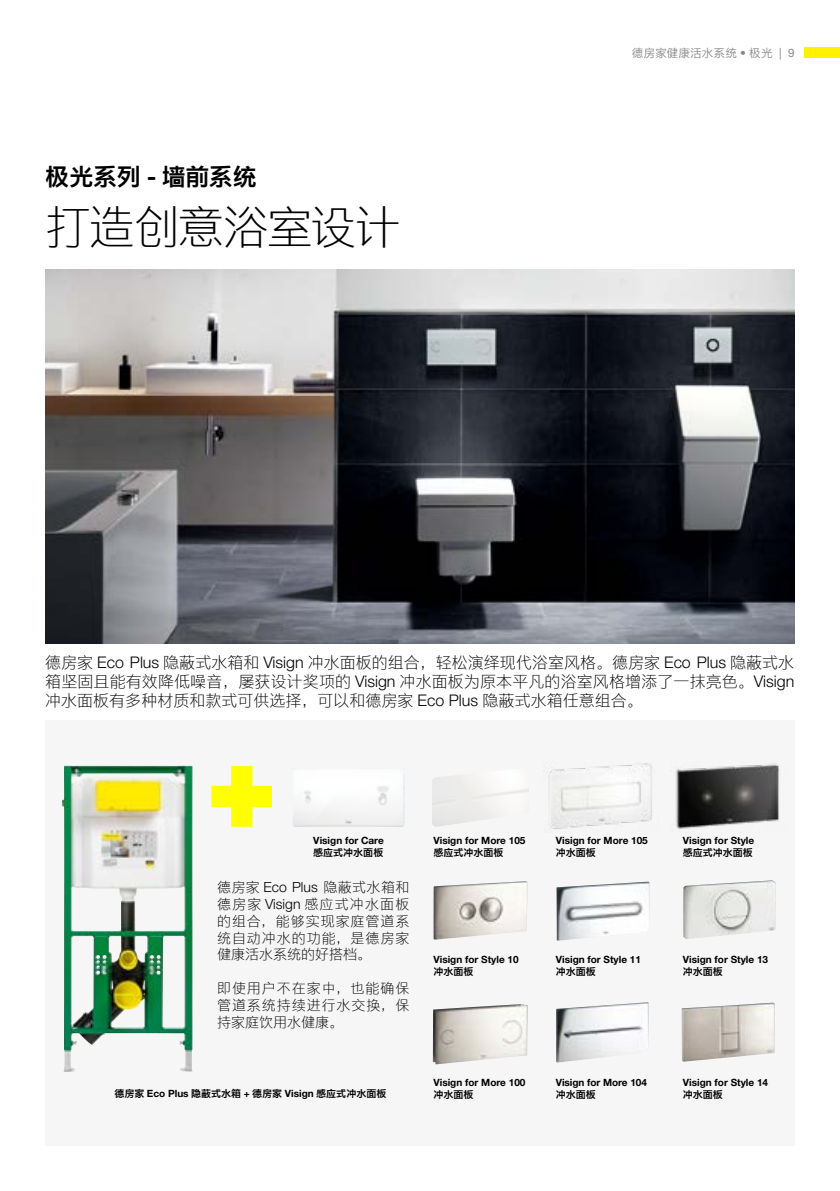
<style>
.page{position:relative;width:840px;height:1191px;background:#fff}
.page>*{position:absolute;margin:0;border:0;box-sizing:border-box;transform-origin:0 0}
.t1{font:46px "M Ying Hei PRC W3";letter-spacing:-.045em;color:#000}
.t2{font:24px "M Ying Hei PRC W7";letter-spacing:-.01em;color:#000}
.t3{font:16px/19.2px "M Ying Hei PRC W3";color:#000;text-align:justify}
.t4{font:14px/16.8px "M Ying Hei PRC W3";letter-spacing:.065em;color:#000;text-align:justify}
.t5{font:11.6px "M Ying Hei PRC W4";letter-spacing:.01em;color:#898989}
.t6{font:10px/12px "M Ying Hei PRC W7";color:#000}
</style>
<div class="page">
<div style="left:45px;top:720px;width:749px;height:425px;background:#f6f6f6"></div>
<div style="left:803px;top:48px;width:36px;height:10px;background:#fff100"></div>
<svg style="left:211px;top:766px;width:61px;height:60px"></svg>
<img style="left:62px;top:765px;width:118px;height:306px">
<img style="left:432px;top:1004px;width:95px;height:60px">
<img style="left:556px;top:1002px;width:92px;height:60px">
<img style="left:433px;top:881px;width:94px;height:58px">
<img style="left:556px;top:881px;width:93px;height:59px">
<img style="left:683px;top:880px;width:92px;height:59px">
<img style="left:681px;top:1002px;width:93px;height:59px">
<img style="left:543px;top:763px;width:109px;height:66px">
<img style="left:675px;top:763px;width:104px;height:66px">
<img style="left:292px;top:774px;width:112px;height:52px">
<img style="left:45px;top:269px;width:749px;height:374px">
<h2 class="t2" style="left:45px;top:161px;width:213px">极光系列 - 墙前系统</h2>
<h1 class="t1" style="left:45px;top:199px;width:357px">打造创意浴室设计</h1>
<p class="t5" style="left:631px;top:45px;width:164px">德房家健康活水系统 • 极光 | 9</p>
<h3 class="t3" style="left:45px;top:652px;width:750px">德房家 Eco Plus 隐蔽式水箱和 Visign 冲水面板的组合，轻松演绎现代浴室风格。德房家 Eco Plus 隐蔽式水箱坚固且能有效降低噪音，屡获设计奖项的 Visign 冲水面板为原本平凡的浴室风格增添了一抹亮色。Visign冲水面板有多种材质和款式可供选择，可以和德房家 Eco Plus 隐蔽式水箱任意组合。</h3>
<p class="t6" style="left:313px;top:834px;width:72px">Visign for Care感应式冲水面板</p>
<p class="t6" style="left:682px;top:834px;width:73px">Visign for Style感应式冲水面板</p>
<p class="t6" style="left:433px;top:834px;width:94px">Visign for More 105感应式冲水面板</p>
<p class="t6" style="left:555px;top:834px;width:94px">Visign for More 105冲水面板</p>
<h3 class="t4" style="left:217px;top:878px;width:194px">德房家 Eco Plus 隐蔽式水箱和德房家 Visign 感应式冲水面板的组合，能够实现家庭管道系统自动冲水的功能，是德房家健康活水系统的好搭档。</h3>
<h3 class="t4" style="left:217px;top:979px;width:194px">即使用户不在家中，也能确保管道系统持续进行水交换，保持家庭饮用水健康。</h3>
<p class="t6" style="left:114px;top:1087px;width:273px">德房家 Eco Plus 隐蔽式水箱 + 德房家 Visign 感应式冲水面板</p>
<p class="t6" style="left:433px;top:953px;width:87px">Visign for Style 10冲水面板</p>
<p class="t6" style="left:555px;top:953px;width:87px">Visign for Style 11冲水面板</p>
<p class="t6" style="left:682px;top:953px;width:87px">Visign for Style 13冲水面板</p>
<p class="t6" style="left:433px;top:1076px;width:94px">Visign for More 100冲水面板</p>
<p class="t6" style="left:555px;top:1076px;width:93px">Visign for More 104冲水面板</p>
<p class="t6" style="left:682px;top:1076px;width:87px">Visign for Style 14冲水面板</p>
</div>
